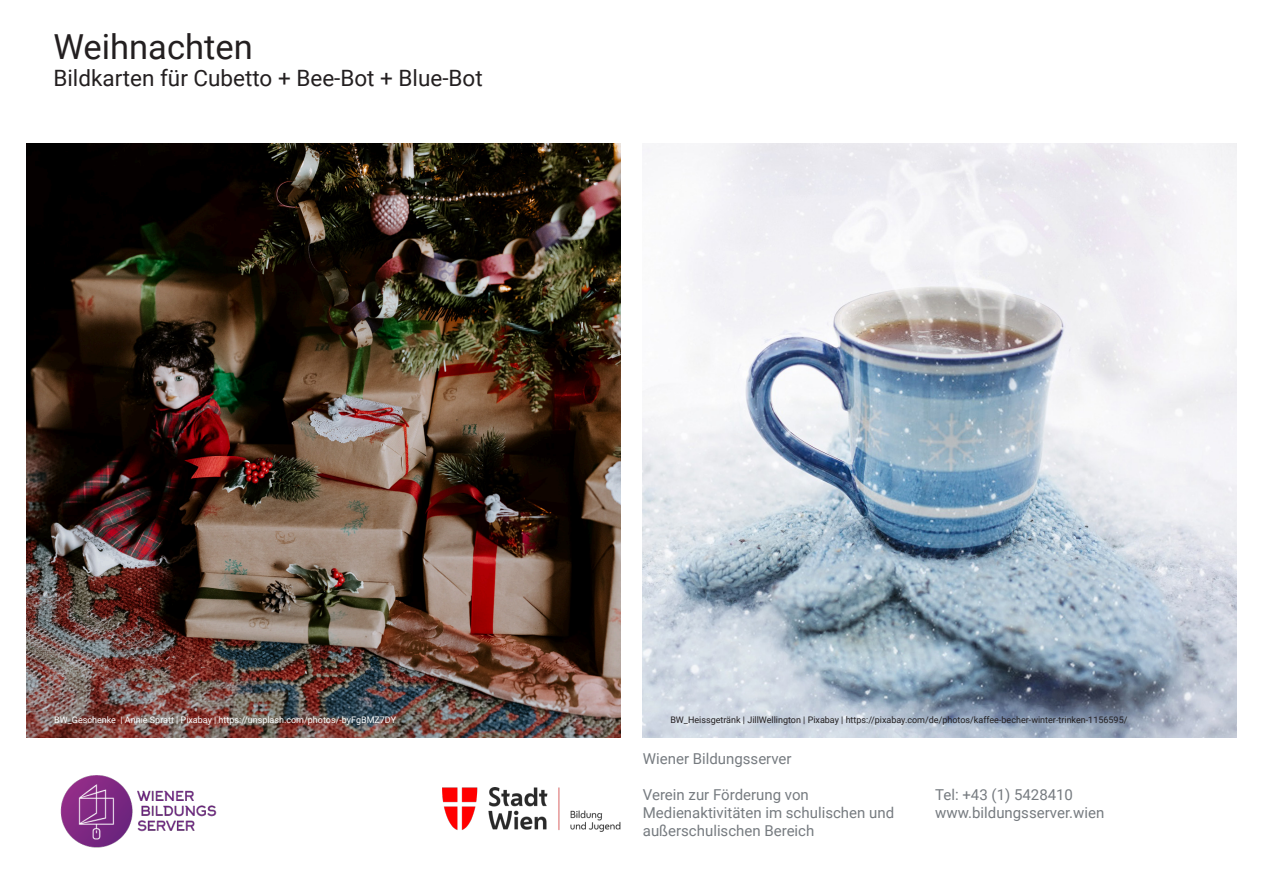
<style>
.page{position:relative;width:1263px;height:893px;background:#fff}
.page>*{position:absolute;margin:0;border:0;box-sizing:border-box;transform-origin:0 0}
.t1{font:34.5px "Roboto";color:#231f20}
.t2{font:22.5px "Roboto";color:#231f20}
.t3{font:15px/18px "Roboto";color:#767b80}
.t4{font:9px "Roboto";color:#231f20}
.t5{font:9px "Roboto";color:#fff}
</style>
<div class="page">
<img style="left:60px;top:775px;width:156px;height:73px">
<img style="left:442px;top:787px;width:179px;height:45px">
<img style="left:27px;top:144px;width:593px;height:594px">
<img style="left:643px;top:144px;width:594px;height:593px">
<h1 class="t1" style="left:53px;top:22px;width:201px">Weihnachten</h1>
<h2 class="t2" style="left:53px;top:62px;width:431px">Bildkarten für Cubetto + Bee-Bot + Blue-Bot</h2>
<p class="t5" style="left:54px;top:714px;width:343px">BW_Geschenke | Annie Spratt | Pixabay | https://unsplash.com/photos/-byFgBMZ7DY</p>
<p class="t4" style="left:670px;top:714px;width:459px">BW_Heissgetränk | JillWellington | Pixabay | https://pixabay.com/de/photos/kaffee-becher-winter-trinken-1156595/</p>
<p class="t3" style="left:643px;top:749px;width:150px">Wiener Bildungsserver</p>
<p class="t3" style="left:643px;top:785px;width:253px">Verein zur Förderung von<br>Medienaktivitäten im schulischen und außerschulischen Bereich</p>
<p class="t3" style="left:935px;top:785px;width:170px">Tel: +43 (1) 5428410 www.bildungsserver.wien</p>
</div>
